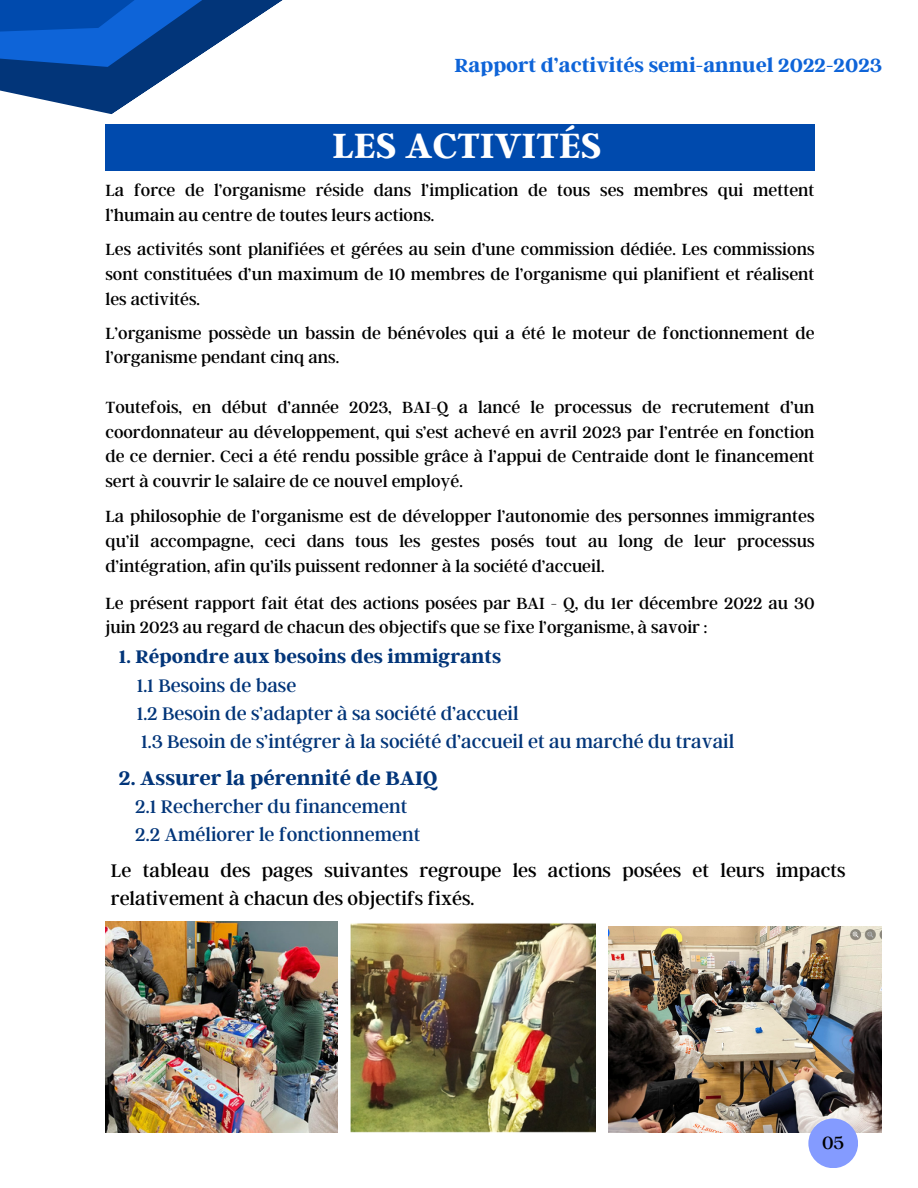
<style>
.page{position:relative;width:918px;height:1188px;background:#fff}
.page>*{position:absolute;margin:0;border:0;box-sizing:border-box;transform-origin:0 0}
.t1{font:700 39px "Argent CF";color:#fff}
.t2{font:700 21.75px "Argent CF";color:#023579}
.t3{font:700 21.15px "Argent CF";color:#0e64d8}
.t4{font:20.25px/28.2px "Argent CF";color:#023579}
.t5{font:20.25px/28.2px "Argent CF";color:#000}
.t6{font:19.65px "Argent CF";color:#000}
.t7{font:18px/24.8px "Argent CF";color:#000}
.s1{font-weight:700}
</style>
<div class="page">
<svg style="left:0;top:0;width:459px;height:171px"></svg>
<div style="left:105px;top:124px;width:710px;height:46px;background:#004aad"></div>
<img style="left:105px;top:922px;width:232px;height:210px">
<img style="left:350px;top:923px;width:245px;height:210px">
<img style="left:608px;top:927px;width:273px;height:206px">
<div style="left:808px;top:1118px;width:50px;height:50px;background:#849bff;border-radius:50%"></div>
<p class="t3" style="left:454px;top:51px;width:429px">Rapport d’activités semi-annuel 2022-2023</p>
<p class="t1" style="left:333px;top:120px;width:270px">LES ACTIVITÉS</p>
<p class="t7" style="left:105px;top:177px;width:711px">La force de l’organisme réside dans l’implication de tous ses membres qui mettent l’humain au centre de toutes leurs actions.</p>
<p class="t7" style="left:105px;top:236px;width:711px;text-align:justify">Les activités sont planifiées et gérées au sein d’une commission dédiée. Les commissions sont constituées d’un maximum de 10 membres de l’organisme qui planifient et réalisent les activités.</p>
<p class="t7" style="left:105px;top:320px;width:711px">L’organisme possède un bassin de bénévoles qui a été le moteur de fonctionnement de l’organisme pendant cinq ans.</p>
<p class="t7" style="left:105px;top:394px;width:711px;text-align:justify">Toutefois, en début d’année 2023, BAI-Q a lancé le processus de recrutement d’un coordonnateur au développement, qui s’est achevé en avril 2023 par l’entrée en fonction de ce dernier. Ceci a été rendu possible grâce à l’appui de Centraide dont le financement sert à couvrir le salaire de ce nouvel employé.</p>
<p class="t7" style="left:105px;top:503px;width:711px;text-align:justify">La philosophie de l’organisme est de développer l’autonomie des personnes immigrantes qu’il accompagne, ceci dans tous les gestes posés tout au long de leur processus d’intégration, afin qu’ils puissent redonner à la société d’accueil.</p>
<h3 class="t7" style="left:105px;top:590px;width:711px">Le présent rapport fait état des actions posées par BAI - Q, du 1er décembre 2022 au 30 juin 2023 au regard de chacun des objectifs que se fixe l’organisme, à savoir :</h3>
<p class="t4" style="left:137px;top:642px;width:599px;text-indent:-18px"><span class="s1">1. Répondre aux besoins des immigrants<br></span>1.1 Besoins de base<br>1.2 Besoin de s’adapter à sa société d’accueil<br>1.3 Besoin de s’intégrer à la société d’accueil et au marché du travail</p>
<h3 class="t2" style="left:119px;top:764px;width:320px">2. Assurer la pérennité de BAIQ</h3>
<h3 class="t4" style="left:135px;top:792px;width:287px">2.1 Rechercher du financement<br>2.2 Améliorer le fonctionnement</h3>
<h3 class="t5" style="left:111px;top:855px;width:736px">Le tableau des pages suivantes regroupe les actions posées et leurs impacts relativement à chacun des objectifs fixés.</h3>
<p class="t6" style="left:822px;top:1130px;width:24px">05</p>
</div>
